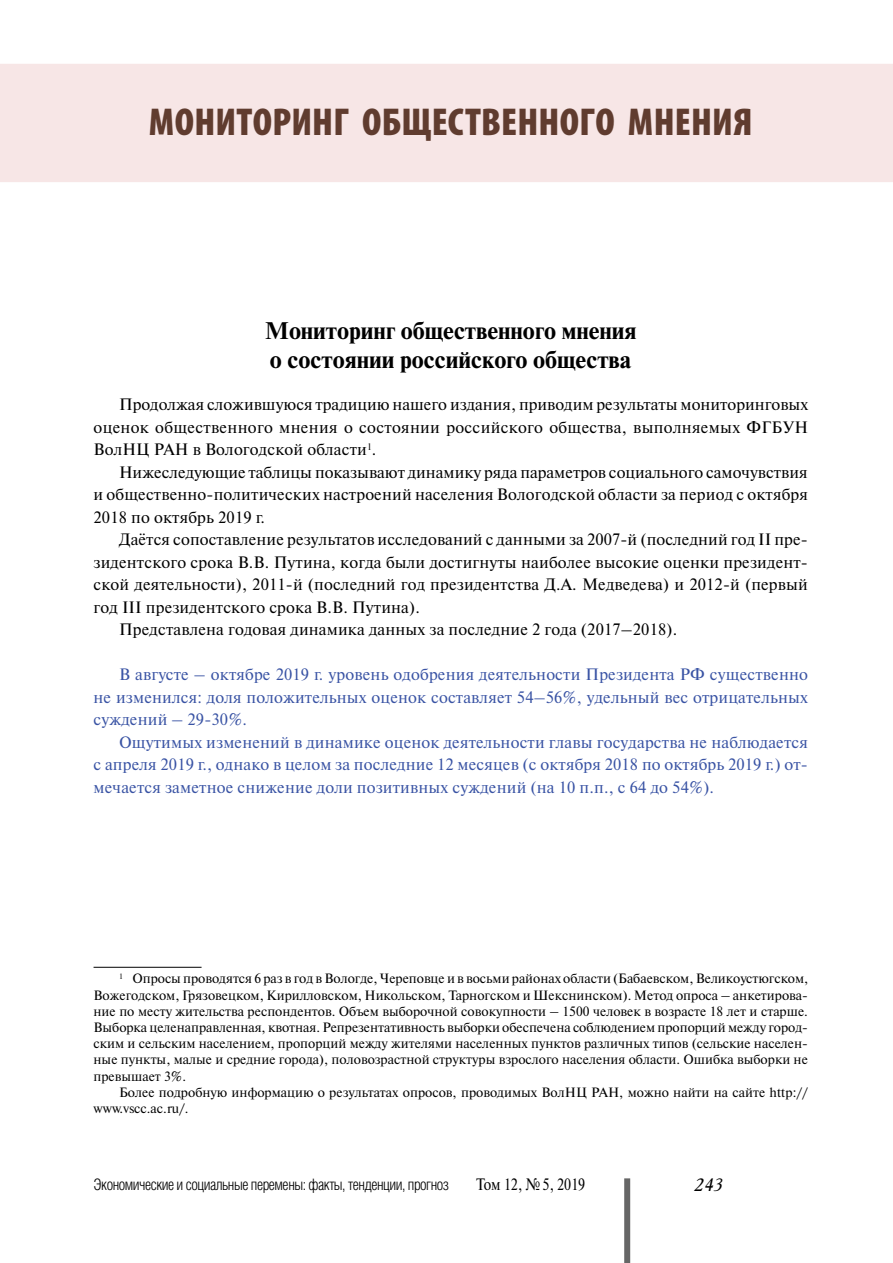
<style>
.page{position:relative;width:893px;height:1263px;background:#fff}
.page>*{position:absolute;margin:0;border:0;box-sizing:border-box;transform-origin:0 0}
.t1{font:900 condensed 39px "Myriad Pro";letter-spacing:.005em;color:#603c2f}
.t2{font:700 24px/28.8px "Newton C";color:#000}
.t3{font:italic 18px "Academy";color:#000}
.t4{font:16.5px/22.5px "Newton C";letter-spacing:.01em;color:#000;text-align:justify}
.t5{font:16.5px/22.5px "Newton C";letter-spacing:.01em;color:#3953a4;text-align:justify}
.t6{font:16.5px "Newton C";letter-spacing:.01em;color:#000;scale:.85 1}
.t7{font:300 15.75px "Helios Cond";letter-spacing:-.03em;color:#000}
.t8{font:13.5px/16.2px "Newton C";color:#000;text-align:justify}
</style>
<div class="page">
<div style="left:1px;top:65px;width:891px;height:116px;background:#f7e6e6"></div>
<div style="left:0;top:64px;width:893px;height:118px;border:2px solid #f7e6e6"></div>
<hr style="left:94px;top:967px;width:108px;height:1px;background:#000">
<div style="left:624px;top:1178px;width:6px;height:85px;background:#666"></div>
<h1 class="t1" style="left:149px;top:97px;width:605px">МОНИТОРИНГ ОБЩЕСТВЕННОГО МНЕНИЯ</h1>
<h2 class="t2" style="left:265px;top:316px;width:373px">Мониторинг общественного мнения о состоянии российского общества</h2>
<p class="t4" style="left:94px;top:393px;width:716px;text-indent:26px">Продолжая сложившуюся традицию нашего издания, приводим результаты мониторинговых оценок общественного мнения о состоянии российского общества, выполняемых ФГБУН ВолНЦ РАН в Вологодской области<sup>1</sup>.</p>
<p class="t4" style="left:94px;top:461px;width:716px;text-indent:26px">Нижеследующие таблицы показывают динамику ряда параметров социального самочувствия и общественно-политических настроений населения Вологодской области за период с октября 2018 по октябрь 2019 г.</p>
<p class="t4" style="left:119px;top:528px;width:690px">Даётся сопоставление результатов исследований с данными за 2007-й (последний год II пре-</p>
<p class="t4" style="left:94px;top:551px;width:716px">зидентского срока В.В. Путина, когда были достигнуты наиболее высокие оценки президент-</p>
<p class="t4" style="left:94px;top:573px;width:716px">ской деятельности), 2011-й (последний год президентства Д.А. Медведева) и 2012-й (первый</p>
<p class="t4" style="left:94px;top:596px;width:328px">год III президентского срока В.В. Путина).</p>
<p class="t4" style="left:119px;top:618px;width:560px">Представлена годовая динамика данных за последние 2 года (2017–2018).</p>
<p class="t5" style="left:94px;top:663px;width:716px;text-indent:26px">В августе – октябре 2019 г. уровень одобрения деятельности Президента РФ существенно не изменился: доля положительных оценок составляет 54–56%, удельный вес отрицательных суждений – 29-30%.</p>
<p class="t5" style="left:94px;top:731px;width:716px;text-indent:26px">Ощутимых изменений в динамике оценок деятельности главы государства не наблюдается с апреля 2019 г., однако в целом за последние 12 месяцев (с октября 2018 по октябрь 2019 г.) от&shy;мечается заметное снижение доли позитивных суждений (на 10 п.п., с 64 до 54%).</p>
<p class="t8" style="left:94px;top:971px;width:716px;text-indent:26px"><sup>1</sup> Опросы проводятся 6 раз в год в Вологде, Череповце и в восьми районах области (Бабаевском, Великоустюгском, Вожегодском, Грязовецком, Кирилловском, Никольском, Тарногском и Шекснинском). Метод опроса – анкетирова&shy;ние по месту жительства респондентов. Объем выборочной совокупности – 1500 человек в возрасте 18 лет и старше.<br>Выборка целенаправленная, квотная. Репрезентативность выборки обеспечена соблюдением пропорций между город&shy;ским и сельским населением, пропорций между жителями населенных пунктов различных типов (сельские населен&shy;ные пункты, малые и средние города), половозрастной структуры взрослого населения области. Ошибка выборки не превышает 3%.</p>
<p class="t8" style="left:94px;top:1084px;width:716px;text-indent:26px">Более подробную информацию о результатах опросов, проводимых ВолНЦ РАН, можно найти на сайте http:// www.vscc.ac.ru/.</p>
<p class="t7" style="left:94px;top:1176px;width:357px">Экономические и социальные перемены: факты, тенденции, прогноз</p>
<p class="t6" style="left:476px;top:1175px;width:130px">Том 12, №5, 2019</p>
<h3 class="t3" style="left:695px;top:1174px;width:30px">243</h3>
</div>
